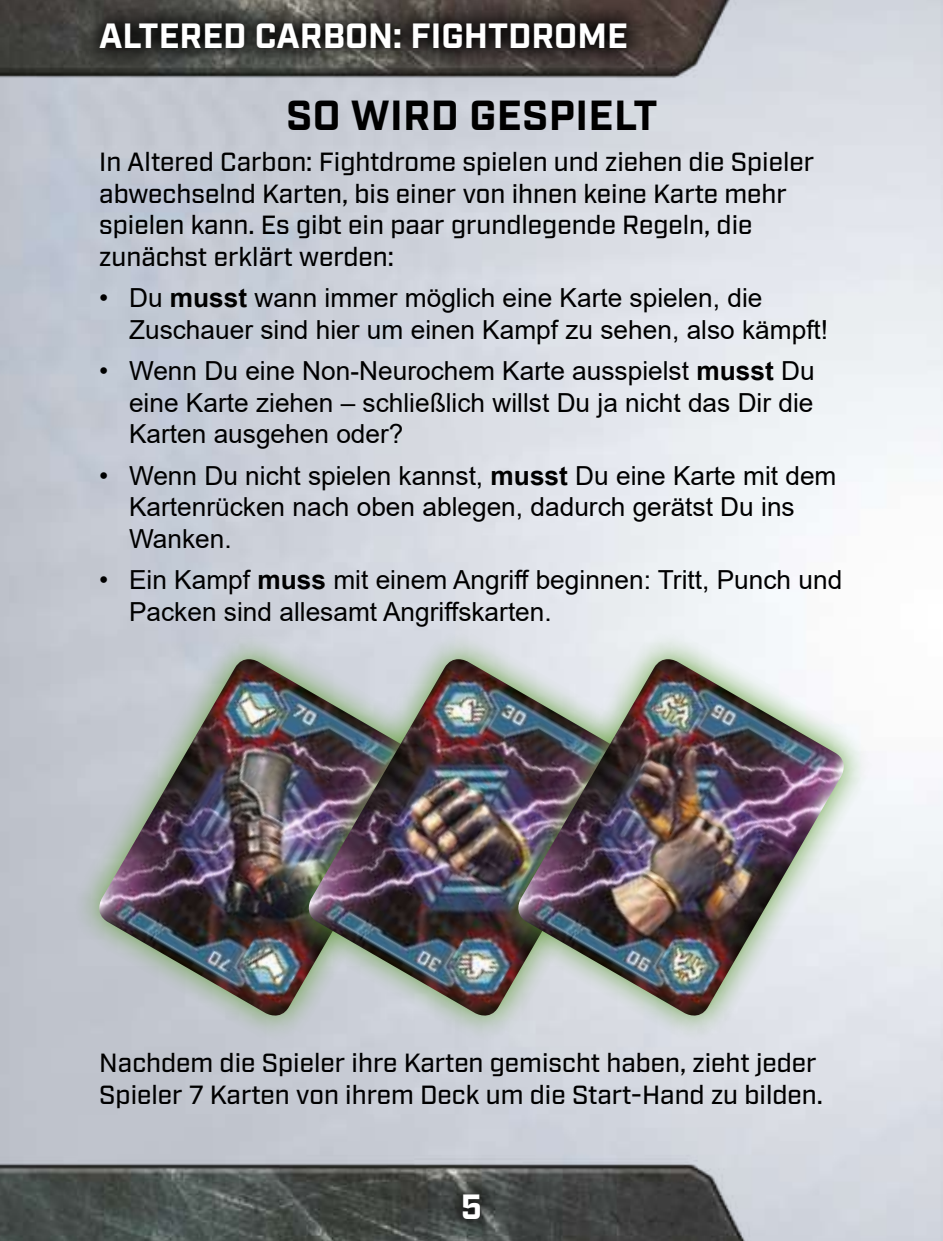
<style>
.page{position:relative;width:943px;height:1241px;background:#fff}
.page>*{position:absolute;margin:0;border:0;box-sizing:border-box;transform-origin:0 0}
.t1{font:700 42px "Industry";letter-spacing:.01em;color:#000}
.t2{font:700 35px "Industry";color:#fff}
.t3{font:26.25px/31.5px "Arial";color:#000}
.t4{font:500 26.25px/31.5px "Industry";color:#000}
.s1{font-weight:700}
</style>
<div class="page">
<img style="left:0;top:0;width:943px;height:1240px">
<div style="left:56px;top:616px;width:209px;height:443px;background:#c2c6cf"></div>
<img style="left:93px;top:659px;width:172px;height:362px">
<img style="left:265px;top:616px;width:210px;height:443px">
<img style="left:303px;top:659px;width:172px;height:362px">
<svg style="left:475px;top:616px;width:412px;height:443px"></svg>
<img style="left:512px;top:659px;width:337px;height:362px">
<svg style="left:442px;top:1171px;width:60px;height:68px;background:#4a4f4c"></svg>
<svg style="left:80px;top:1px;width:567px;height:68px;background:#383532"></svg>
<h2 class="t2" style="left:99px;top:17px;width:530px">ALTERED CARBON: FIGHTDROME</h2>
<h1 class="t1" style="left:286px;top:92px;width:373px">SO WIRD GESPIELT</h1>
<p class="t4" style="left:99px;top:148px;width:716px">In Altered Carbon: Fightdrome spielen und ziehen die Spieler abwechselnd Karten, bis einer von ihnen keine Karte mehr spielen kann. Es gibt ein paar grundlegende Regeln, die zunächst erklärt werden:</p>
<p class="t3" style="left:129px;top:285px;width:700px;text-indent:-30px">• Du <span class="s1">musst</span> wann immer möglich eine Karte spielen, die<br>Zuschauer sind hier um einen Kampf zu sehen, also kämpft!</p>
<p class="t3" style="left:129px;top:358px;width:687px;text-align:justify;text-indent:-30px">• Wenn Du eine Non-Neurochem Karte ausspielst <span class="s1">musst</span> Du eine Karte ziehen – schließlich willst Du ja nicht das Dir die Karten ausgehen oder?</p>
<p class="t3" style="left:129px;top:462px;width:709px;text-indent:-30px">• Wenn Du nicht spielen kannst, <span class="s1">musst</span> Du eine Karte mit dem<br>Kartenrücken nach oben ablegen, dadurch gerätst Du ins<br>Wanken.</p>
<p class="t3" style="left:129px;top:566px;width:714px;text-indent:-30px">• Ein Kampf <span class="s1">muss</span> mit einem Angri昀昀 beginnen: Tritt, Punch und<br>Packen sind allesamt Angri昀昀skarten.</p>
<p class="t4" style="left:99px;top:1048px;width:725px">Nachdem die Spieler ihre Karten gemischt haben, zieht jeder<br>Spieler 7 Karten von ihrem Deck um die Start-Hand zu bilden.</p>
<h2 class="t2" style="left:461px;top:1186px;width:23px">5</h2>
</div>
